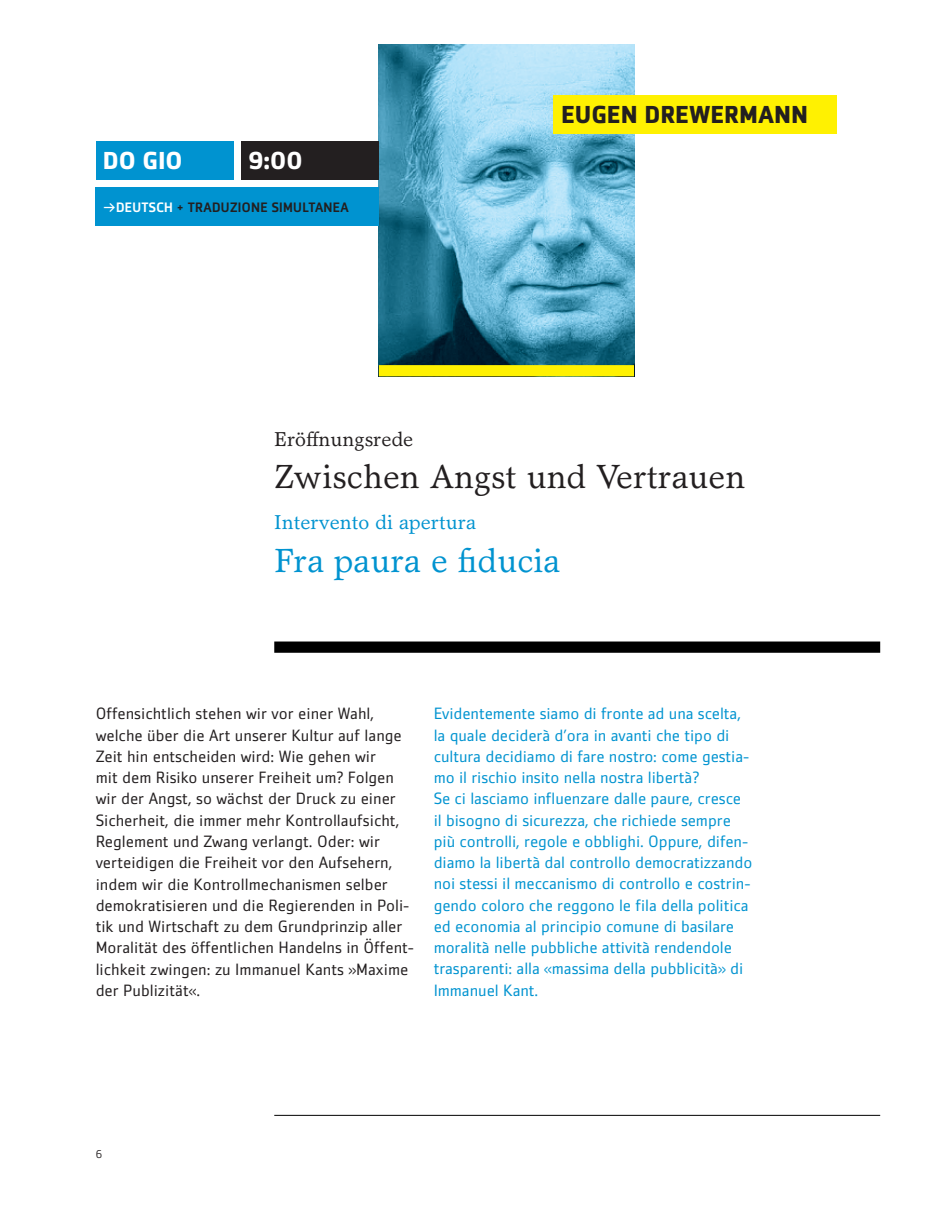
<style>
.page{position:relative;width:944px;height:1212px;background:#fff}
.page>*{position:absolute;margin:0;border:0;box-sizing:border-box;transform-origin:0 0}
.t1{font:33.75px "Garth Graphic Std";color:#231f20}
.t2{font:33.75px "Garth Graphic Std";color:#0093d0}
.t3{font:700 24.3px "Zemestro Std";letter-spacing:.135em;color:#231f20}
.t4{font:700 24.3px "Zemestro Std";letter-spacing:.025em;color:#fff}
.t5{font:20.25px "Garth Graphic Std";color:#0093d0}
.t6{font:20.25px "Garth Graphic Std";color:#231f20}
.t7{font:16.2px/21.2px "Zemestro Std";letter-spacing:-.005em;color:#0093d0}
.t8{font:16.2px/21.2px "Zemestro Std";color:#231f20}
.t9{font:500 13.5px "Zemestro Std";letter-spacing:.025em;color:#231f20}
.t10{font:11.25px "Zemestro Std";color:#231f20}
.s1{font-family:"Klavika Medium Arrows";font-weight:400;color:#fff}
.s2{color:#fff}
</style>
<div class="page">
<div style="left:274px;top:641px;width:606px;height:12px;background:#000"></div>
<img style="left:379px;top:45px;width:255px;height:320px">
<div style="left:379px;top:365px;width:255px;height:11px;background:#fff101"></div>
<div style="left:554px;top:96px;width:283px;height:38px;background:#fff101"></div>
<div style="left:241px;top:142px;width:138px;height:38px;background:#231f20"></div>
<div style="left:96px;top:142px;width:137px;height:38px;background:#0093d0"></div>
<div style="left:96px;top:188px;width:283px;height:38px;background:#0093d0"></div>
<hr style="left:274px;top:1115px;width:606px;height:1px;background:#000">
<h2 class="t4" style="left:103px;top:145px;width:80px">DO GIO</h2>
<p class="t9" style="left:103px;top:199px;width:146px"><span class="s1">B</span><span class="s2">DEUTSCH</span> + TRADUZIONE</p>
<p class="t9" style="left:272px;top:199px;width:53px">SIMULTANEA</p>
<h2 class="t4" style="left:249px;top:145px;width:55px">9:00</h2>
<h2 class="t3" style="left:561px;top:99px;width:248px">EUGEN DREWERMANN</h2>
<p class="t6" style="left:274px;top:427px;width:141px">Eröffnungsrede</p>
<h1 class="t1" style="left:274px;top:457px;width:473px">Zwischen Angst und Vertrauen</h1>
<p class="t5" style="left:274px;top:510px;width:204px">Intervento di apertura</p>
<h1 class="t2" style="left:274px;top:540px;width:288px">Fra paura e fiducia</h1>
<p class="t8" style="left:96px;top:703px;width:320px">Offensichtlich stehen wir vor einer Wahl, welche über die Art unserer Kultur auf lange Zeit hin entscheiden wird: Wie gehen wir<br>mit dem Risiko unserer Freiheit um? Folgen wir der Angst, so wächst der Druck zu einer Sicherheit, die immer mehr Kontrollaufsicht, Reglement und Zwang verlangt. Oder: wir verteidigen die Freiheit vor den Aufsehern, indem wir die Kontrollmechanismen selber demokratisieren und die Regierenden in Poli&shy;tik und Wirtschaft zu dem Grundprinzip aller Moralität des öffentlichen Handelns in Öffent&shy;lichkeit zwingen: zu Immanuel Kants »Maxime der Publizität«.</p>
<p class="t7" style="left:434px;top:703px;width:320px">Evidentemente siamo di fronte ad una scelta, la quale deciderà d’ora in avanti che tipo di cultura decidiamo di fare nostro: come gestia&shy;mo il rischio insito nella nostra libertà?<br>Se ci lasciamo influenzare dalle paure, cresce il bisogno di sicurezza, che richiede sempre più controlli, regole e obblighi. Oppure, difen&shy;diamo la libertà dal controllo democratizzando noi stessi il meccanismo di controllo e costrin&shy;gendo coloro che reggono le fila della politica ed economia al principio comune di basilare moralità nelle pubbliche attività rendendole trasparenti: alla «massima della pubblicità» di Immanuel Kant.</p>
<p class="t10" style="left:96px;top:1147px;width:8px">6</p>
</div>
